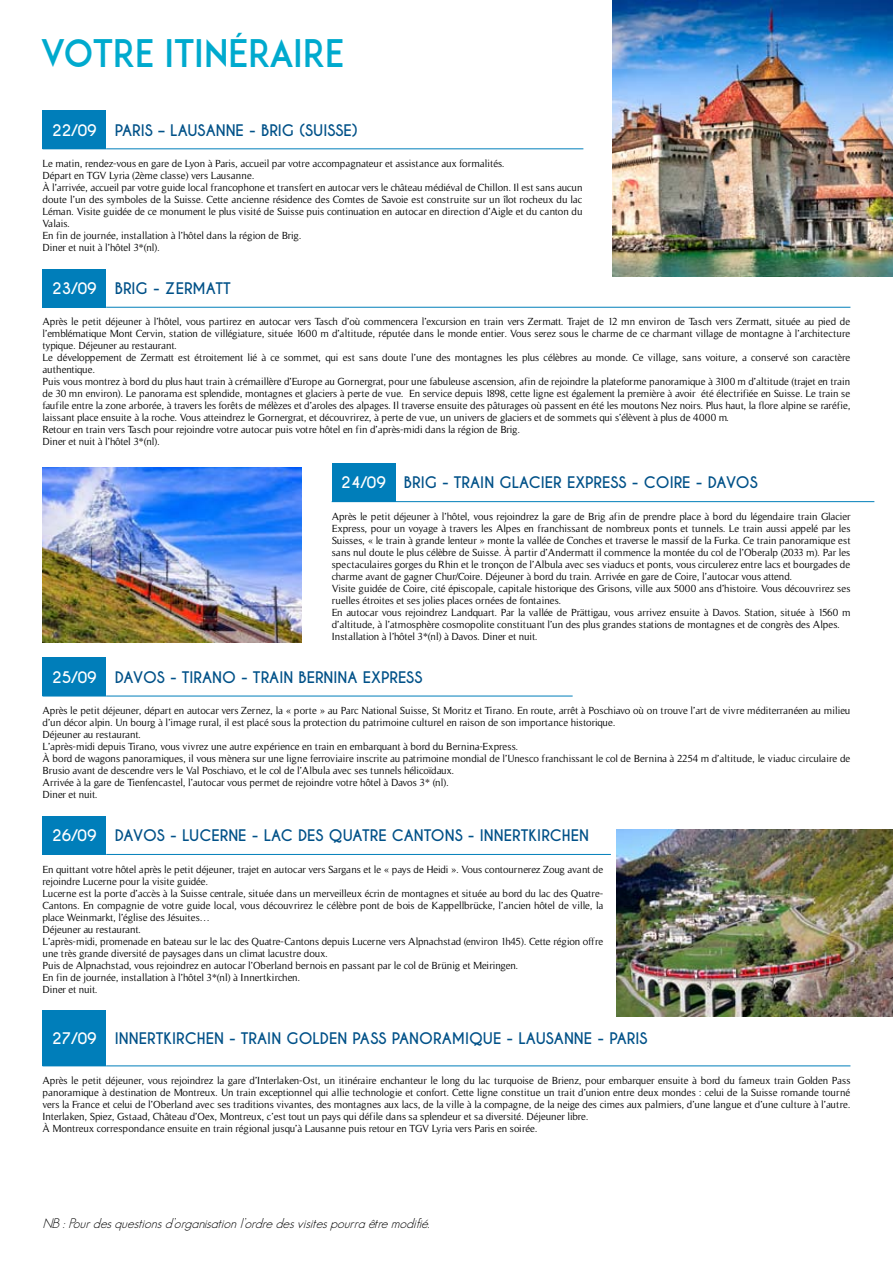
<style>
.page{position:relative;width:893px;height:1263px;background:#fff}
.page>*{position:absolute;margin:0;border:0;box-sizing:border-box;transform-origin:0 0}
.t1{font:37.65px "ADAM";color:#00aace;scale:.94 1}
.t2{font:700 15px "Caviar Dreams";color:#005188}
.t3{font:italic 300 13.5px "Geosans";color:#000}
.t4{font:10.5px/12px "Timeless";color:#000}
.s1{color:#fff}
</style>
<div class="page">
<div style="left:43px;top:111px;width:63px;height:38px;background:#007eba"></div>
<hr style="left:43px;top:149px;width:63px;height:1px;background:#007eba">
<hr style="left:106px;top:149px;width:477px;height:1px;background:#007eba">
<div style="left:43px;top:269px;width:63px;height:38px;background:#007eba"></div>
<hr style="left:43px;top:307px;width:63px;height:1px;background:#007eba">
<hr style="left:106px;top:307px;width:744px;height:1px;background:#007eba">
<div style="left:332px;top:463px;width:63px;height:39px;background:#007eba"></div>
<hr style="left:395px;top:501px;width:479px;height:1px;background:#007eba">
<div style="left:43px;top:658px;width:63px;height:38px;background:#007eba"></div>
<hr style="left:43px;top:696px;width:63px;height:1px;background:#007eba">
<hr style="left:106px;top:696px;width:467px;height:1px;background:#007eba">
<div style="left:43px;top:816px;width:63px;height:38px;background:#007eba"></div>
<hr style="left:43px;top:854px;width:63px;height:1px;background:#007eba">
<hr style="left:106px;top:854px;width:505px;height:1px;background:#007eba">
<div style="left:43px;top:1010px;width:63px;height:56px;background:#007eba"></div>
<hr style="left:43px;top:1066px;width:63px;height:1px;background:#007eba">
<hr style="left:106px;top:1066px;width:744px;height:1px;background:#007eba">
<img style="left:617px;top:829px;width:276px;height:187px">
<img style="left:43px;top:468px;width:259px;height:174px">
<img style="left:612px;top:0;width:281px;height:276px">
<h1 class="t1" style="left:43px;top:31px;width:322px">VOTRE ITINÉRAIRE</h1>
<h2 class="t2" style="left:52px;top:121px;width:307px"><span class="s1">22/09</span> PARIS – LAUSANNE - BRIG (SUISSE)</h2>
<p class="t4" style="left:43px;top:157px;width:542px">Le matin, rendez-vous en gare de Lyon à Paris, accueil par votre accompagnateur et assistance aux formalités.<br>Départ en TGV Lyria (2ème classe) vers Lausanne.<br>À l’arrivée, accueil par votre guide local francophone et transfert en autocar vers le château médiéval de Chillon. Il est sans aucun doute l’un des symboles de la Suisse. Cette ancienne résidence des Comtes de Savoie est construite sur un îlot rocheux du lac Léman. Visite guidée de ce monument le plus visité de Suisse puis continuation en autocar en direction d’Aigle et du canton du Valais.<br>En fin de journée, installation à l’hôtel dans la région de Brig.<br>Diner et nuit à l’hôtel 3*(nl).</p>
<h2 class="t2" style="left:52px;top:279px;width:180px"><span class="s1">23/09</span> BRIG - ZERMATT</h2>
<p class="t4" style="left:43px;top:316px;width:810px">Après le petit déjeuner à l’hôtel, vous partirez en autocar vers Tasch d’où commencera l’excursion en train vers Zermatt. Trajet de 12 mn environ de Tasch vers Zermatt, située au pied de l’emblématique Mont Cervin, station de villégiature, située 1600 m d’altitude, réputée dans le monde entier. Vous serez sous le charme de ce charmant village de montagne à l’architecture typique. Déjeuner au restaurant.<br>Le développement de Zermatt est étroitement lié à ce sommet, qui est sans doute l’une des montagnes les plus célèbres au monde. Ce village, sans voiture, a conservé son caractère authentique.<br>Puis vous montrez à bord du plus haut train à crémaillère d’Europe au Gornergrat, pour une fabuleuse ascension, afin de rejoindre la plateforme panoramique à 3100 m d’altitude (trajet en train de 30 mn environ). Le panorama est splendide, montagnes et glaciers à perte de vue. En service depuis 1898, cette ligne est également la première à avoir été électrifiée en Suisse. Le train se faufile entre la zone arborée, à travers les forêts de mélèzes et d’aroles des alpages. Il traverse ensuite des pâturages où passent en été les moutons Nez noirs. Plus haut, la flore alpine se raréfie, laissant place ensuite à la roche. Vous atteindrez le Gornergrat, et découvrirez, à perte de vue, un univers de glaciers et de sommets qui s’élèvent à plus de 4000 m.<br>Retour en train vers Tasch pour rejoindre votre autocar puis votre hôtel en fin d’après-midi dans la région de Brig.<br>Diner et nuit à l’hôtel 3*(nl).</p>
<h2 class="t2" style="left:341px;top:474px;width:417px"><span class="s1">24/09</span> BRIG - TRAIN GLACIER EXPRESS - COIRE - DAVOS</h2>
<p class="t4" style="left:332px;top:510px;width:520px">Après le petit déjeuner à l’hôtel, vous rejoindrez la gare de Brig afin de prendre place à bord du légendaire train Glacier Express, pour un voyage à travers les Alpes en franchissant de nombreux ponts et tunnels. Le train aussi appelé par les Suisses, « le train à grande lenteur » monte la vallée de Conches et traverse le massif de la Furka. Ce train panoramique est sans nul doute le plus célèbre de Suisse. À partir d’Andermatt il commence la montée du col de l’Oberalp (2033 m). Par les spectaculaires gorges du Rhin et le tronçon de l’Albula avec ses viaducs et ponts, vous circulerez entre lacs et bourgades de charme avant de gagner Chur/Coire. Déjeuner à bord du train. Arrivée en gare de Coire, l’autocar vous attend.<br>Visite guidée de Coire, cité épiscopale, capitale historique des Grisons, ville aux 5000 ans d’histoire. Vous découvrirez ses ruelles étroites et ses jolies places ornées de fontaines.<br>En autocar vous rejoindrez Landquart. Par la vallée de Prättigau, vous arrivez ensuite à Davos. Station, située à 1560 m d’altitude, à l’atmosphère cosmopolite constituant l’un des plus grandes stations de montagnes et de congrès des Alpes.<br>Installation à l’hôtel 3*(nl) à Davos. Diner et nuit.</p>
<h2 class="t2" style="left:52px;top:668px;width:363px"><span class="s1">25/09</span> DAVOS - TIRANO - TRAIN BERN INA EXPRESS</h2>
<p class="t4" style="left:43px;top:705px;width:809px">Après le petit déjeuner, départ en autocar vers Zernez, la « porte » au Parc National Suisse, St Moritz et Tirano. En route, arrêt à Poschiavo où on trouve l’art de vivre méditerranéen au milieu d’un décor alpin. Un bourg à l’image rural, il est placé sous la protection du patrimoine culturel en raison de son importance historique.<br>Déjeuner au restaurant.<br>L’après-midi depuis Tirano, vous vivrez une autre expérience en train en embarquant à bord du Bernina-Express.<br>À bord de wagons panoramiques, il vous mènera sur une ligne ferroviaire inscrite au patrimoine mondial de l’Unesco franchissant le col de Bernina à 2254 m d’altitude, le viaduc circulaire de Brusio avant de descendre vers le Val Poschiavo, et le col de l’Albula avec ses tunnels hélicoïdaux.<br>Arrivée à la gare de Tienfencastel, l’autocar vous permet de rejoindre votre hôtel à Davos 3* (nl).<br>Diner et nuit.</p>
<h2 class="t2" style="left:52px;top:826px;width:536px"><span class="s1">26/09</span> DAVOS - LUCERN E - LAC DES QUATRE CANTONS - INN ERTKIRCHEN</h2>
<p class="t4" style="left:43px;top:863px;width:562px">En quittant votre hôtel après le petit déjeuner, trajet en autocar vers Sargans et le « pays de Heidi ». Vous contournerez Zoug avant de rejoindre Lucerne pour la visite guidée.<br>Lucerne est la porte d’accès à la Suisse centrale, située dans un merveilleux écrin de montagnes et située au bord du lac des Quatre-Cantons. En compagnie de votre guide local, vous découvrirez le célèbre pont de bois de Kappellbrücke, l’ancien hôtel de ville, la place Weinmarkt, l’église des Jésuites…<br>Déjeuner au restaurant.<br>L’après-midi, promenade en bateau sur le lac des Quatre-Cantons depuis Lucerne vers Alpnachstad (environ 1h45). Cette région offre une très grande diversité de paysages dans un climat lacustre doux.<br>Puis de Alpnachstad, vous rejoindrez en autocar l’Oberland bernois en passant par le col de Brünig et Meiringen.<br>En fin de journée, installation à l’hôtel 3*(nl) à Innertkirchen.<br>Diner et nuit.</p>
<h2 class="t2" style="left:52px;top:1029px;width:596px"><span class="s1">27/09</span> INN ERTKIRCHEN - TRAIN GOLDEN PASS PANORAMIQUE - LAUSANN E - PARIS</h2>
<p class="t4" style="left:43px;top:1074px;width:809px">Après le petit déjeuner, vous rejoindrez la gare d’Interlaken-Ost, un itinéraire enchanteur le long du lac turquoise de Brienz, pour embarquer ensuite à bord du fameux train Golden Pass panoramique à destination de Montreux. Un train exceptionnel qui allie technologie et confort. Cette ligne constitue un trait d’union entre deux mondes : celui de la Suisse romande tourné vers la France et celui de l’Oberland avec ses traditions vivantes, des montagnes aux lacs, de la ville à la compagne, de la neige des cimes aux palmiers, d’une langue et d’une culture à l’autre.<br>Interlaken, Spiez, Gstaad, Château d’Oex, Montreux, c’est tout un pays qui défile dans sa splendeur et sa diversité. Déjeuner libre.<br>À Montreux correspondance ensuite en train régional jusqu’à Lausanne puis retour en TGV Lyria vers Paris en soirée.</p>
<p class="t3" style="left:43px;top:1216px;width:392px">NB :Pourdesquestionsd’organisationl’ordredesvisitespourraêtremodifié.</p>
</div>
